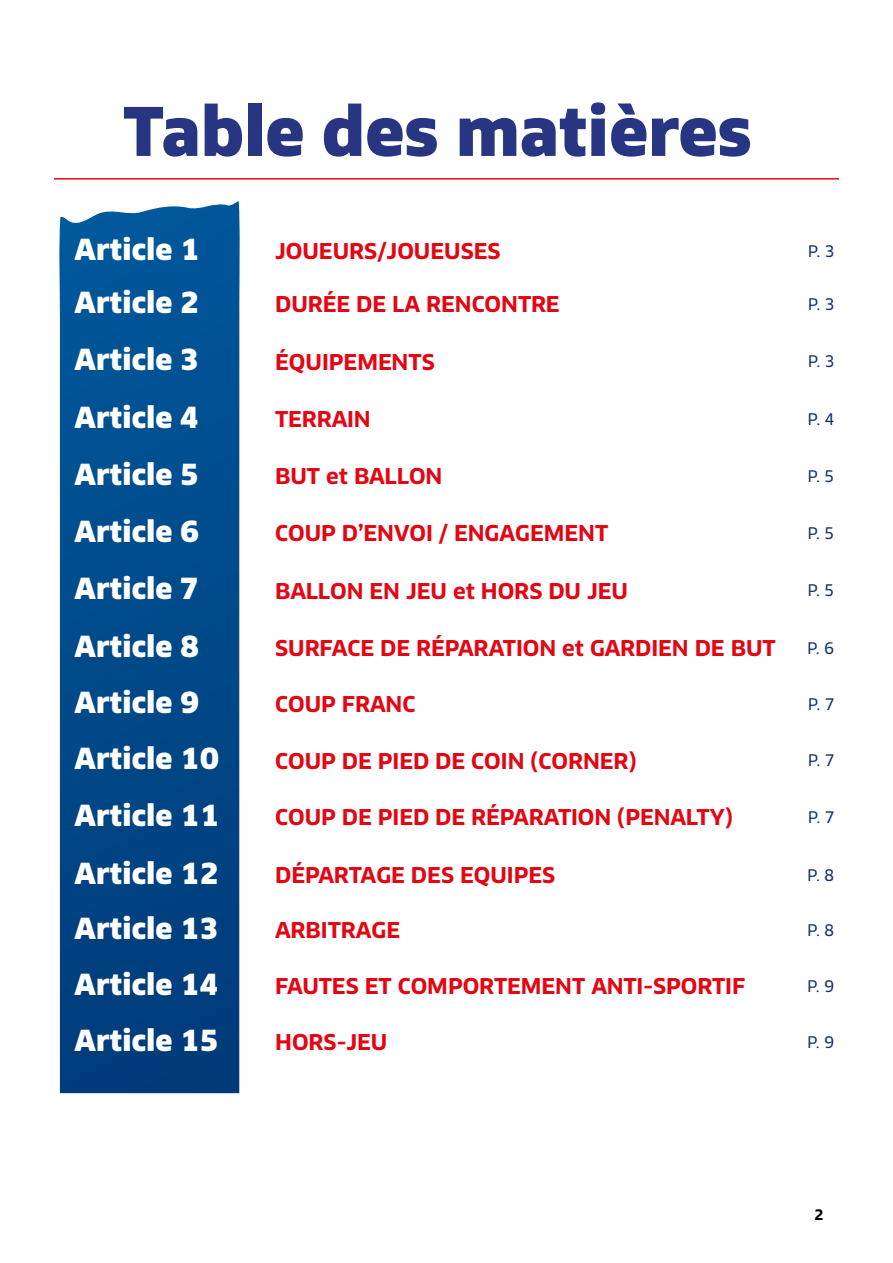
<style>
.page{position:relative;width:893px;height:1263px;background:#fff}
.page>*{position:absolute;margin:0;border:0;box-sizing:border-box;transform-origin:0 0}
.t1{font:69px "FFF Equipe Black";color:#283583}
.t2{font:30px/57px "FFF Equipe Black";color:#fff}
.t3{font:22.5px "FFF Equipe Bold";color:#e30613}
.t4{font:16.5px "FFF Equipe Regular";color:#12326e}
.t5{font:15px "FFF Equipe Bold";color:#000}
</style>
<div class="page">
<svg style="left:59px;top:201px;width:181px;height:892px;background:#044c8c"></svg>
<hr style="left:54px;top:178px;width:785px;height:2px;background:#e30613">
<h1 class="t1" style="left:123px;top:89px;width:630px">Table des matières</h1>
<h2 class="t2" style="left:75px;top:222px;width:127px;line-height:52.9px">Article 1<br>Article 2</h2>
<h2 class="t2" style="left:75px;top:331px;width:146px">Article 3<br>Article 4<br>Article 5<br>Article 6<br>Article 7<br>Article 8<br>Article 9<br>Article 10<br>Article 11<br>Article 12</h2>
<h2 class="t2" style="left:75px;top:899px;width:145px;line-height:56.1px;text-align:justify">Article 13<br>Article 14<br>Article 15</h2>
<p class="t3" style="left:275px;top:237px;width:227px">JOUEURS/JOUEUSES</p>
<p class="t3" style="left:275px;top:290px;width:286px">DURÉE DE LA RENCONTRE</p>
<p class="t3" style="left:275px;top:348px;width:161px">ÉQUIPEMENTS</p>
<p class="t3" style="left:275px;top:406px;width:97px">TERRAIN</p>
<p class="t3" style="left:275px;top:462px;width:169px">BUT et BALLON</p>
<p class="t3" style="left:275px;top:519px;width:335px">COUP D’ENVOI / ENGAGEMENT</p>
<p class="t3" style="left:275px;top:577px;width:354px">BALLON EN JEU et HORS DU JEU</p>
<p class="t3" style="left:275px;top:634px;width:502px">SURFACE DE RÉPARATION et GARDIEN DE BUT</p>
<p class="t3" style="left:275px;top:690px;width:142px">COUP FRANC</p>
<p class="t3" style="left:275px;top:747px;width:363px">COUP DE PIED DE COIN (CORNER)</p>
<p class="t3" style="left:275px;top:803px;width:459px">COUP DE PIED DE RÉPARATION (PENALTY)</p>
<p class="t3" style="left:275px;top:861px;width:282px">DÉPARTAGE DES EQUIPES</p>
<p class="t3" style="left:275px;top:916px;width:127px">ARBITRAGE</p>
<p class="t3" style="left:275px;top:973px;width:472px">FAUTES ET COMPORTEMENT ANTI-SPORTIF</p>
<p class="t3" style="left:275px;top:1028px;width:114px">HORS-JEU</p>
<p class="t4" style="left:808px;top:241px;width:28px">P. 3</p>
<p class="t4" style="left:808px;top:294px;width:28px">P. 3</p>
<p class="t4" style="left:808px;top:352px;width:28px">P. 3</p>
<p class="t4" style="left:807px;top:409px;width:28px">P. 4</p>
<p class="t4" style="left:807px;top:466px;width:28px">P. 5</p>
<p class="t4" style="left:807px;top:523px;width:28px">P. 5</p>
<p class="t4" style="left:807px;top:581px;width:28px">P. 5</p>
<p class="t4" style="left:807px;top:638px;width:29px">P. 6</p>
<p class="t4" style="left:808px;top:694px;width:28px">P. 7</p>
<p class="t4" style="left:808px;top:751px;width:28px">P. 7</p>
<p class="t4" style="left:808px;top:807px;width:28px">P. 7</p>
<p class="t4" style="left:807px;top:865px;width:29px">P. 8</p>
<p class="t4" style="left:807px;top:920px;width:29px">P. 8</p>
<p class="t4" style="left:807px;top:976px;width:29px">P. 9</p>
<p class="t4" style="left:807px;top:1032px;width:29px">P. 9</p>
<p class="t5" style="left:814px;top:1206px;width:11px">2</p>
</div>
